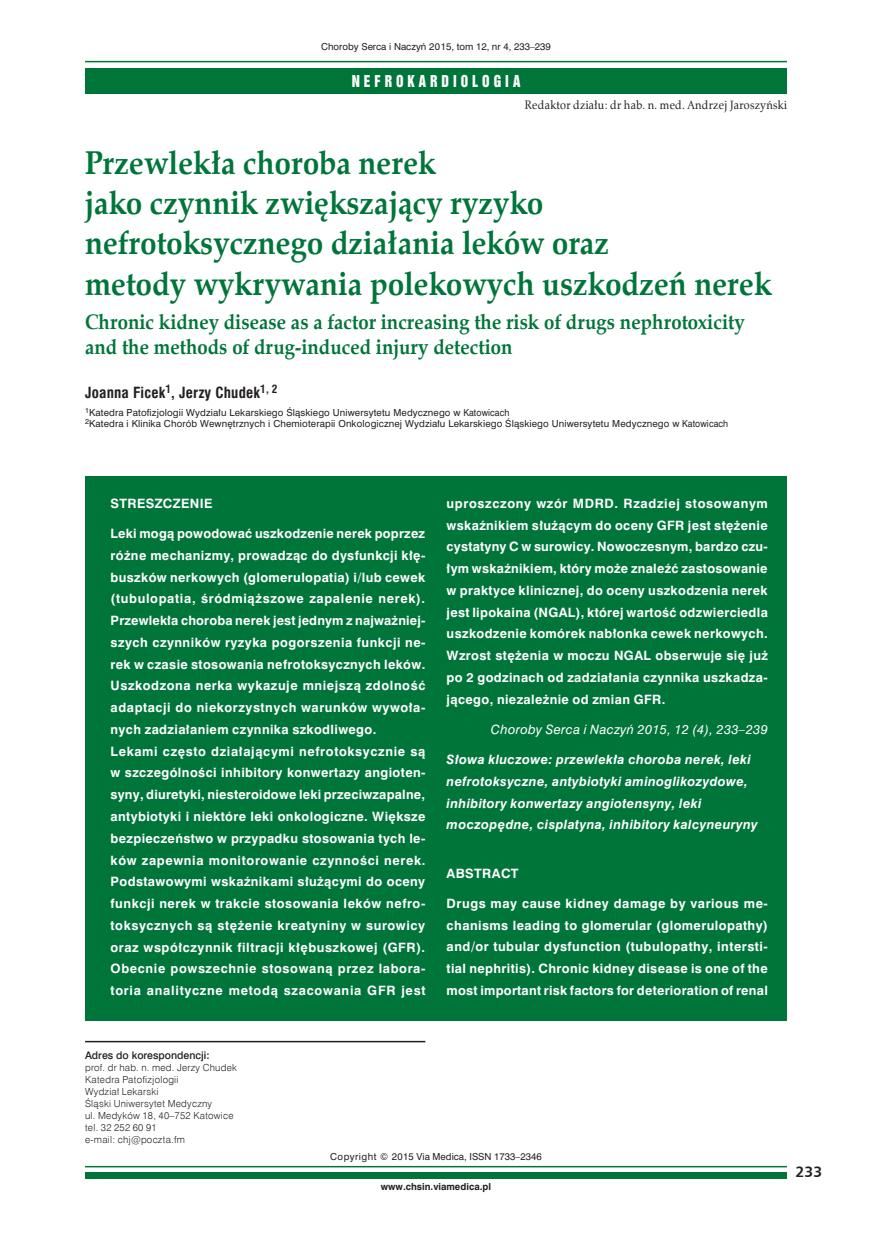
<style>
.page{position:relative;width:872px;height:1234px;background:#fff}
.page>*{position:absolute;margin:0;border:0;box-sizing:border-box;transform-origin:0 0}
._03_-_Tytuł{font:700 33px/40.2px "Zapf Calligr EU";color:#00753a;scale:.9 1}
._03_-_Tyluł_mniejszy{font:700 21px/25.7px "Zapf Calligr EU";color:#00753a;scale:.9 1}
._01_-_Autorzy{font:700 15px "Swis 721 Cn EU";letter-spacing:.01em;color:#231f20}
.t1{font:15px "Swis 921 EU";letter-spacing:.3em;color:#fff;scale:.9 1}
.t2{font:700 15px "Humnst 777 EU";color:#231f20}
._05_-_Streszczenie{font:700 12px/21.8px "Swis 721 PL";letter-spacing:.03em;color:#fff;text-align:justify}
._05_-_Streszczenie_s{font:italic 700 12px/21.8px "Swis 721 PL";letter-spacing:.03em;color:#fff}
.redaktorzy_działu{font:12px "Zapf Calligr EU";letter-spacing:.025em;color:#231f20;scale:.9 1}
._05_-_Streszczenie_p{font:italic 12px "Swis 721 PL";letter-spacing:.03em;color:#fff}
._05_-_Streszczenie_t{font:700 12px "Swis 721 PL";letter-spacing:.03em;color:#fff}
.adres_tytul{font:10.5px "Swis 721 Md EU";color:#231f20}
.A2_-_Adres_-_tekst{font:9.75px "Swis 721 Lt EU";letter-spacing:.025em;color:#231f20}
._02_-_Kliniki{font:9px/10.9px "Swis 721 PL";letter-spacing:.015em;color:#231f20}
.t3{font:700 9px "Swis 721 PL";color:#231f20}
</style>
<div class="page">
<div style="left:85px;top:1171px;width:702px;height:7px;background:#00753a"></div>
<hr style="left:85px;top:1165px;width:702px;height:2px;background:#00753a">
<div style="left:85px;top:68px;width:702px;height:26px;background:#00753a"></div>
<hr style="left:85px;top:61px;width:702px;height:1px;background:#00753a">
<hr style="left:85px;top:1040px;width:340px;height:2px;background:#231f20">
<div style="left:85px;top:476px;width:702px;height:544px;background:#00753a"></div>
<p class="_02_-_Kliniki" style="left:321px;top:41px;width:231px">Choroby Serca i Naczyń 2015, tom 12, nr 4, 233–239</p>
<p class="t1" style="left:352px;top:71px;width:189px">NEFROKARDIOLOGIA</p>
<p class="redaktorzy_działu" style="left:525px;top:97px;width:293px">Redaktor działu: dr hab. n. med. Andrzej Jaroszyński</p>
<p class="_03_-_Tytuł" style="left:85px;top:144px;width:764px">Przewlekła choroba nerek<br>jako czynnik zwiększający ryzyko nefrotoksycznego działania leków oraz<br>metody wykrywania polekowych uszkodzeń nerek</p>
<p class="_03_-_Tyluł_mniejszy" style="left:85px;top:310px;width:734px">Chronic kidney disease as a factor increasing the risk of drugs nephrotoxicity and the methods of drug-induced injury detection</p>
<p class="_01_-_Autorzy" style="left:85px;top:384px;width:194px">Joanna Ficek<sup>1</sup>, Jerzy Chudek<sup>1,</sup> <sup>2</sup></p>
<p class="_02_-_Kliniki" style="left:85px;top:407px;width:644px"><sup>1</sup>Katedra Patofizjologii Wydziału Lekarskiego Śląskiego Uniwersytetu Medycznego w Katowicach<br><sup>2</sup>Katedra i Klinika Chorób Wewnętrznych i Chemioterapii Onkologicznej Wydziału Lekarskiego Śląskiego Uniwersytetu Medycznego w Katowicach</p>
<p class="_05_-_Streszczenie_t" style="left:111px;top:495px;width:103px">STRESZCZENIE</p>
<p class="_05_-_Streszczenie" style="left:111px;top:522px;width:316px">Leki mogą powodować uszkodzenie nerek poprzez różne mechanizmy, prowadząc do dysfunkcji kłę&shy;buszków nerkowych (glomerulopatia) i/lub cewek (tubulopatia, śródmiąższowe zapalenie nerek).<br>Przewlekła choroba nerek jest jednym z najważniej&shy;szych czynników ryzyka pogorszenia funkcji ne&shy;rek w czasie stosowania nefrotoksycznych leków.<br>Uszkodzona nerka wykazuje mniejszą zdolność adaptacji do niekorzystnych warunków wywoła&shy;nych zadziałaniem czynnika szkodliwego.</p>
<p class="_05_-_Streszczenie" style="left:111px;top:740px;width:316px">Lekami często działającymi nefrotoksycznie są w szczególności inhibitory konwertazy angioten&shy;syny, diuretyki, niesteroidowe leki przeciwzapalne, antybiotyki i niektóre leki onkologiczne. Większe bezpieczeństwo w przypadku stosowania tych le&shy;ków zapewnia monitorowanie czynności nerek.<br>Podstawowymi wskaźnikami służącymi do oceny funkcji nerek w trakcie stosowania leków nefro&shy;toksycznych są stężenie kreatyniny w surowicy oraz współczynnik filtracji kłębuszkowej (GFR).<br>Obecnie powszechnie stosowaną przez labora&shy;toria analityczne metodą szacowania GFR jest</p>
<p class="_05_-_Streszczenie" style="left:446px;top:492px;width:323px">uproszczony wzór MDRD. Rzadziej stosowanym wskaźnikiem służącym do oceny GFR jest stężenie cystatyny C w surowicy. Nowoczesnym, bardzo czu&shy;łym wskaźnikiem, który może znaleźć zastosowanie w praktyce klinicznej, do oceny uszkodzenia nerek jest lipokaina (NGAL), której wartość odzwierciedla uszkodzenie komórek nabłonka cewek nerkowych.<br>Wzrost stężenia w moczu NGAL obserwuje się już po 2 godzinach od zadziałania czynnika uszkadza&shy;jącego, niezależnie od zmian GFR.</p>
<p class="_05_-_Streszczenie_p" style="left:491px;top:721px;width:278px">Choroby Serca i Naczyń 2015, 12 (4), 233–239</p>
<p class="_05_-_Streszczenie_s" style="left:446px;top:748px;width:312px">Słowa kluczowe: przewlekła choroba nerek, leki nefrotoksyczne, antybiotyki aminoglikozydowe, inhibitory konwertazy angiotensyny, leki moczopędne, cisplatyna, inhibitory kalcyneuryny</p>
<p class="_05_-_Streszczenie_t" style="left:446px;top:865px;width:73px">ABSTRACT</p>
<p class="_05_-_Streszczenie" style="left:446px;top:892px;width:323px">Drugs may cause kidney damage by various me&shy;chanisms leading to glomerular (glomerulopathy) and/or tubular dysfunction (tubulopathy, intersti&shy;tial nephritis). Chronic kidney disease is one of the most important risk factors for deterioration of renal</p>
<p class="adres_tytul" style="left:85px;top:1048px;width:126px">Adres do korespondencji:</p>
<p class="A2_-_Adres_-_tekst" style="left:85px;top:1061px;width:153px">prof. dr hab. n. med. Jerzy Chudek</p>
<p class="A2_-_Adres_-_tekst" style="left:85px;top:1073px;width:95px">Katedra Patofizjologii</p>
<p class="A2_-_Adres_-_tekst" style="left:85px;top:1085px;width:75px">Wydział Lekarski</p>
<p class="A2_-_Adres_-_tekst" style="left:85px;top:1097px;width:129px">Śląski Uniwersytet Medyczny</p>
<p class="A2_-_Adres_-_tekst" style="left:85px;top:1109px;width:150px">ul. Medyków 18, 40–752 Katowice</p>
<p class="A2_-_Adres_-_tekst" style="left:85px;top:1121px;width:73px">tel. 32 252 60 91</p>
<p class="A2_-_Adres_-_tekst" style="left:85px;top:1133px;width:101px">e-mail: chj@poczta.fm</p>
<p class="_02_-_Kliniki" style="left:330px;top:1151px;width:213px">Copyright © 2015 Via Medica, ISSN 1733–2346</p>
<p class="t3" style="left:381px;top:1180px;width:112px">www.chsin.viamedica.pl</p>
<p class="t2" style="left:795px;top:1162px;width:29px">233</p>
</div>
